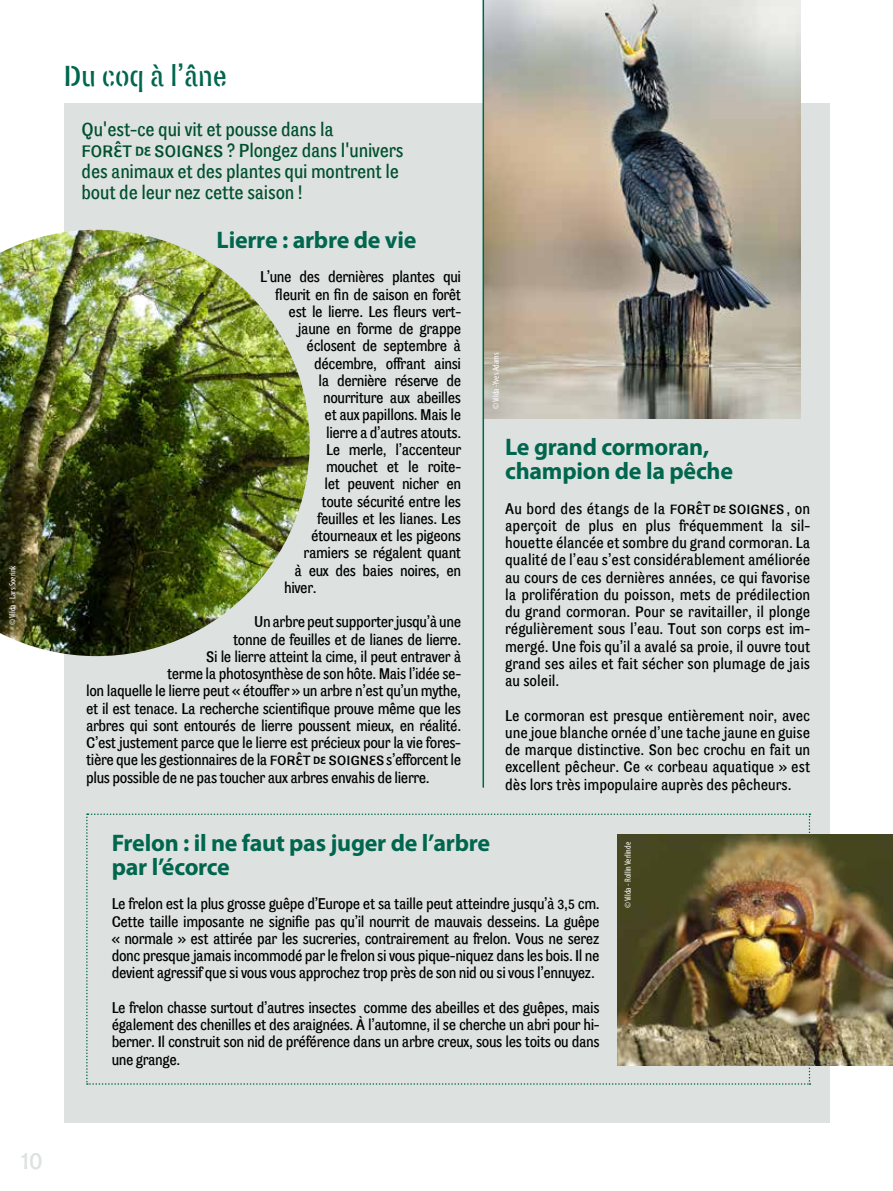
<style>
.page{position:relative;width:893px;height:1191px;background:#fff}
.page>*{position:absolute;margin:0;border:0;box-sizing:border-box;transform-origin:0 0}
.t1{font:30px "Son Grotesque Stencil";color:#00664e}
.t2{font:27px "Son Grotesque";color:#dde2e0}
.t3{font:700 24px/24px "Myriad Pro";letter-spacing:-.01em;color:#00664e}
.t4{font:19.5px/21px "Son Grotesque";letter-spacing:-.01em;color:#00502f}
.t5{font:15.75px/17.2px "Son Grotesque";letter-spacing:-.025em;color:#000;text-align:justify}
.t6{font:condensed 9px "Myriad Pro";color:#fff}
</style>
<div class="page">
<div style="left:64px;top:103px;width:765px;height:1019px;background:#dde2e0"></div>
<svg style="left:86px;top:813px;width:724px;height:271px"></svg>
<img style="left:0;top:230px;width:310px;height:426px">
<img style="left:484px;top:0;width:316px;height:418px">
<img style="left:617px;top:834px;width:276px;height:231px">
<hr style="left:483px;top:0;width:1px;height:787px;background:#00664e">
<p class="t6" style="left:8px;top:625px;width:61px;rotate:-90deg">© Vilda - Lars Soerink</p>
<h1 class="t1" style="left:64px;top:59px;width:165px">Du coq à l’âne</h1>
<p class="t4" style="left:82px;top:119px;width:323px">Qu'est-ce qui vit et pousse dans la<br>*ForêtdeSoignes ? Plongez dans l'univers des animaux et des plantes qui montrent le bout de leur nez cette saison !</p>
<h3 class="t3" style="left:217px;top:227px;width:201px">Lierre : arbre de vie</h3>
<p class="t5" style="left:260px;top:268px;width:203px">L’une des dernières plantes qui</p>
<p class="t5" style="left:275px;top:285px;width:188px">fleurit en fin de saison en forêt</p>
<p class="t5" style="left:289px;top:303px;width:174px">est le lierre. Les fleurs vert-</p>
<p class="t5" style="left:298px;top:320px;width:165px">jaune en forme de grappe</p>
<p class="t5" style="left:307px;top:337px;width:156px">éclosent de septembre à</p>
<p class="t5" style="left:314px;top:354px;width:149px">décembre, offrant ainsi</p>
<p class="t5" style="left:319px;top:372px;width:144px">la dernière réserve de</p>
<p class="t5" style="left:323px;top:389px;width:140px">nourriture aux abeilles</p>
<p class="t5" style="left:325px;top:406px;width:138px">et aux papillons. Mais le</p>
<p class="t5" style="left:326px;top:423px;width:137px">lierre a d’autres atouts.</p>
<p class="t5" style="left:326px;top:441px;width:137px">Le merle, l’accenteur</p>
<p class="t5" style="left:326px;top:458px;width:136px">mouchet et le roite-</p>
<p class="t5" style="left:325px;top:475px;width:138px">let peuvent nicher en</p>
<p class="t5" style="left:322px;top:492px;width:141px">toute sécurité entre les</p>
<p class="t5" style="left:317px;top:510px;width:146px">feuilles et les lianes. Les</p>
<p class="t5" style="left:311px;top:527px;width:152px">étourneaux et les pigeons</p>
<p class="t5" style="left:304px;top:544px;width:159px">ramiers se régalent quant</p>
<p class="t5" style="left:295px;top:561px;width:168px">à eux des baies noires, en</p>
<p class="t5" style="left:284px;top:579px;width:34px">hiver.</p>
<p class="t5" style="left:254px;top:613px;width:209px">Un arbre peut supporter jusqu’à une</p>
<p class="t5" style="left:233px;top:630px;width:229px">tonne de feuilles et de lianes de lierre.</p>
<p class="t5" style="left:206px;top:648px;width:256px">Si le lierre atteint la cime, il peut entraver à</p>
<p class="t5" style="left:167px;top:665px;width:296px">terme la photosynthèse de son hôte. Mais l’idée se-</p>
<p class="t5" style="left:86px;top:682px;width:377px">lon laquelle le lierre peut « étouffer » un arbre n’est qu’un mythe,</p>
<p class="t5" style="left:86px;top:699px;width:377px">et il est tenace. La recherche scientifique prouve même que les</p>
<p class="t5" style="left:86px;top:717px;width:377px">arbres qui sont entourés de lierre poussent mieux, en réalité.</p>
<p class="t5" style="left:86px;top:734px;width:376px">C’est justement parce que le lierre est précieux pour la vie fores-</p>
<p class="t5" style="left:86px;top:751px;width:377px">tière que les gestionnaires de la *ForêtdeSoignes s’efforcent le</p>
<p class="t5" style="left:86px;top:768px;width:345px">plus possible de ne pas toucher aux arbres envahis de lierre.</p>
<p class="t6" style="left:491px;top:409px;width:58px;rotate:-90deg">© Vilda -Yves Adams</p>
<h3 class="t3" style="left:505px;top:434px;width:229px">Le grand cormoran, champion de la pêche</h3>
<p class="t5" style="left:505px;top:499px;width:307px">Au bord des étangs de la *ForêtdeSoignes , on aperçoit de plus en plus fréquemment la sil&shy;houette élancée et sombre du grand cormoran. La qualité de l’eau s’est considérablement améliorée au cours de ces dernières années, ce qui favorise la prolifération du poisson, mets de prédilection du grand cormoran. Pour se ravitailler, il plonge régulièrement sous l’eau. Tout son corps est im&shy;mergé. Une fois qu’il a avalé sa proie, il ouvre tout grand ses ailes et fait sécher son plumage de jais au soleil.</p>
<p class="t5" style="left:505px;top:706px;width:307px">Le cormoran est presque entièrement noir, avec une joue blanche ornée d’une tache jaune en guise de marque distinctive. Son bec crochu en fait un excellent pêcheur. Ce « corbeau aquatique » est dès lors très impopulaire auprès des pêcheurs.</p>
<h3 class="t3" style="left:112px;top:830px;width:380px">Frelon : il ne faut pas juger de l’arbre par l’écorce</h3>
<p class="t5" style="left:112px;top:895px;width:490px">Le frelon est la plus grosse guêpe d’Europe et sa taille peut atteindre jusqu’à 3,5 cm.<br>Cette taille imposante ne signifie pas qu’il nourrit de mauvais desseins. La guêpe « normale » est attirée par les sucreries, contrairement au frelon. Vous ne serez donc presque jamais incommodé par le frelon si vous pique-niquez dans les bois. Il ne devient agressif que si vous vous approchez trop près de son nid ou si vous l’ennuyez.</p>
<p class="t5" style="left:112px;top:998px;width:490px">Le frelon chasse surtout d’autres insectes comme des abeilles et des guêpes, mais également des chenilles et des araignées. À l’automne, il se cherche un abri pour hi&shy;berner. Il construit son nid de préférence dans un arbre creux, sous les toits ou dans une grange.</p>
<p class="t6" style="left:623px;top:908px;width:68px;rotate:-90deg">© Vilda - Rollin Verlinde</p>
<h2 class="t2" style="left:21px;top:1144px;width:24px">10</h2>
</div>
